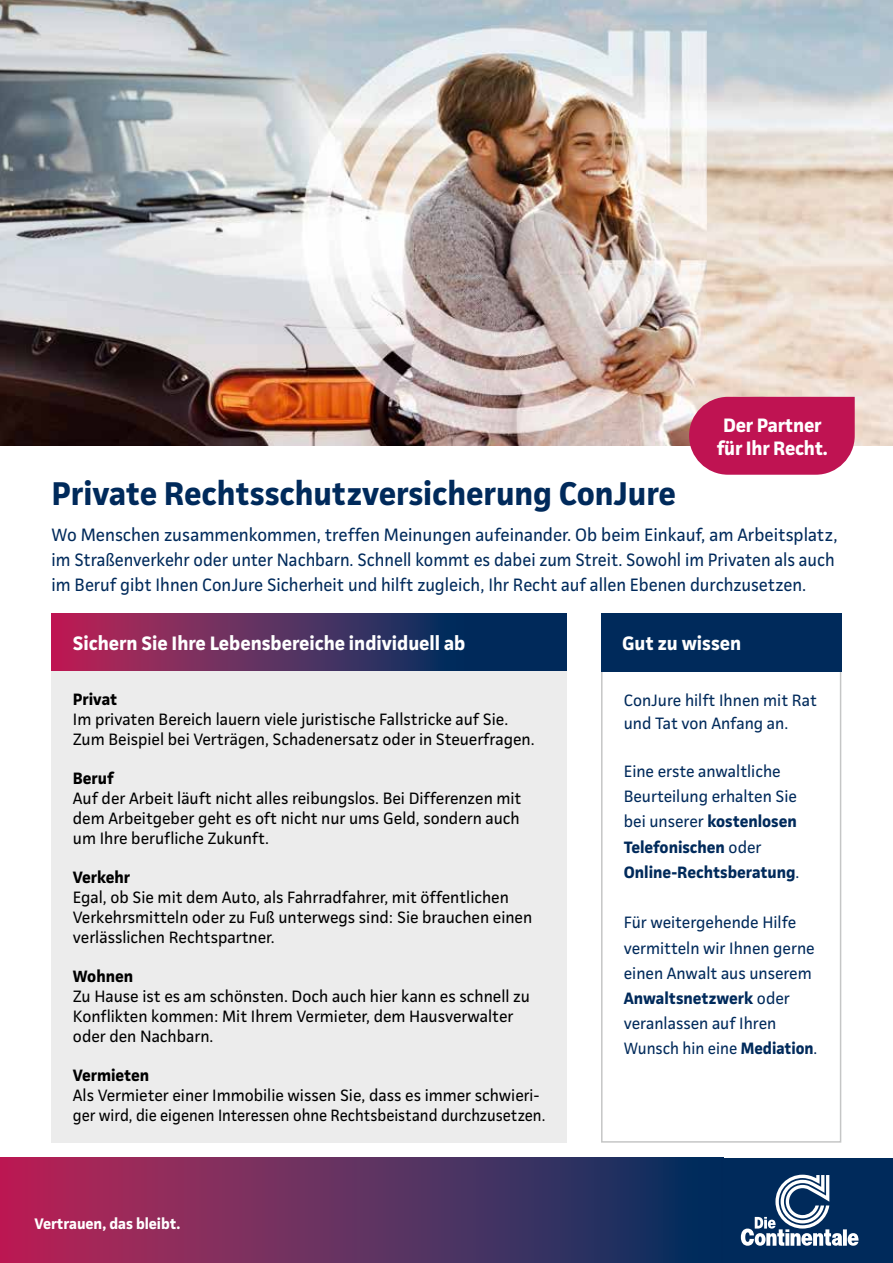
<style>
.page{position:relative;width:893px;height:1263px;background:#fff}
.page>*{position:absolute;margin:0;border:0;box-sizing:border-box;transform-origin:0 0}
.t1{font:700 33px "Continentale Pro";color:#002a5b}
.t2{font:700 19.5px/23.4px "Continentale Pro";color:#fff;text-align:center}
.t3{font:18px/25.2px "Continentale Pro";color:#002a5b}
.t4{font:16.5px/19.8px "Continentale Pro";color:#000}
.t5{font:16.5px/25.2px "Continentale Pro";color:#002a5b}
.t6{font:700 16.5px "Continentale Pro";color:#000}
.t7{font:700 15.3px "Continentale Pro";color:#fff}
.s1{font-weight:700}
</style>
<div class="page">
<div style="left:0;top:1158px;width:724px;height:105px;background:linear-gradient(to right,#bd2859,#033463)"></div>
<div style="left:724px;top:1158px;width:169px;height:105px;background:#002a5b"></div>
<svg style="left:741px;top:1175px;width:117px;height:71px"></svg>
<img style="left:0;top:0;width:893px;height:446px">
<div style="left:601px;top:624px;width:240px;height:519px;border:2px solid #c5c6c6"></div>
<div style="left:601px;top:613px;width:240px;height:59px;background:#002a5b"></div>
<svg style="left:689px;top:397px;width:166px;height:78px;background:#c3255e"></svg>
<svg style="left:52px;top:613px;width:515px;height:58px;background:#4e2c5d"></svg>
<div style="left:52px;top:671px;width:515px;height:472px;background:#ececec"></div>
<p class="t2" style="left:717px;top:413px;width:113px">Der Partner für Ihr Recht.</p>
<h1 class="t1" style="left:52px;top:473px;width:626px">Private Rechtsschutzversicherung ConJure</h1>
<p class="t3" style="left:52px;top:522px;width:787px">Wo Menschen zusammenkommen, treffen Meinungen aufeinander. Ob beim Einkauf, am Arbeitsplatz, im Straßenverkehr oder unter Nachbarn. Schnell kommt es dabei zum Streit. Sowohl im Privaten als auch im Beruf gibt Ihnen ConJure Sicherheit und hilft zugleich, Ihr Recht auf allen Ebenen durchzusetzen.</p>
<p class="t2" style="left:73px;top:631px;width:394px">Sichern Sie Ihre Lebensbereiche individuell ab</p>
<p class="t6" style="left:73px;top:689px;width:46px">Privat</p>
<p class="t4" style="left:73px;top:709px;width:463px">Im privaten Bereich lauern viele juristische Fallstricke auf Sie.<br>Zum Beispiel bei Verträgen, Schadenersatz oder in Steuerfragen.</p>
<p class="t6" style="left:73px;top:768px;width:42px">Beruf</p>
<p class="t4" style="left:73px;top:788px;width:450px;text-align:justify">Auf der Arbeit läuft nicht alles reibungslos. Bei Differenzen mit dem Arbeitgeber geht es oft nicht nur ums Geld, sondern auch um Ihre berufliche Zukunft.</p>
<p class="t6" style="left:73px;top:867px;width:59px">Verkehr</p>
<p class="t4" style="left:73px;top:887px;width:461px">Egal, ob Sie mit dem Auto, als Fahrradfahrer, mit öffentlichen<br>Verkehrsmitteln oder zu Fuß unterwegs sind: Sie brauchen einen verlässlichen Rechtspartner.</p>
<p class="t6" style="left:73px;top:966px;width:62px">Wohnen</p>
<p class="t4" style="left:73px;top:986px;width:458px">Zu Hause ist es am schönsten. Doch auch hier kann es schnell zu<br>Konflikten kommen: Mit Ihrem Vermieter, dem Hausverwalter oder den Nachbarn.</p>
<p class="t6" style="left:73px;top:1065px;width:78px">Vermieten</p>
<p class="t4" style="left:73px;top:1085px;width:474px">Als Vermieter einer Immobilie wissen Sie, dass es immer schwieri&shy;ger wird, die eigenen Interessen ohne Rechtsbeistand durchzusetzen.</p>
<p class="t7" style="left:34px;top:1214px;width:147px">Vertrauen, das bleibt.</p>
<p class="t2" style="left:622px;top:631px;width:120px">Gut zu wissen</p>
<p class="t5" style="left:624px;top:688px;width:195px;line-height:23.1px">ConJure hilft Ihnen mit Rat und Tat von Anfang an.</p>
<p class="t5" style="left:624px;top:759px;width:177px">Eine erste anwaltliche<br>Beurteilung erhalten Sie bei unserer <span class="s1">kostenlosen<br>Telefonischen</span> oder<br><span class="s1">Online-Rechtsberatung</span>.</p>
<p class="t5" style="left:624px;top:910px;width:195px">Für weitergehende Hilfe vermitteln wir Ihnen gerne einen Anwalt aus unserem<br><span class="s1">Anwaltsnetzwerk</span> oder veranlassen auf Ihren<br>Wunsch hin eine <span class="s1">Mediation</span>.</p>
</div>
